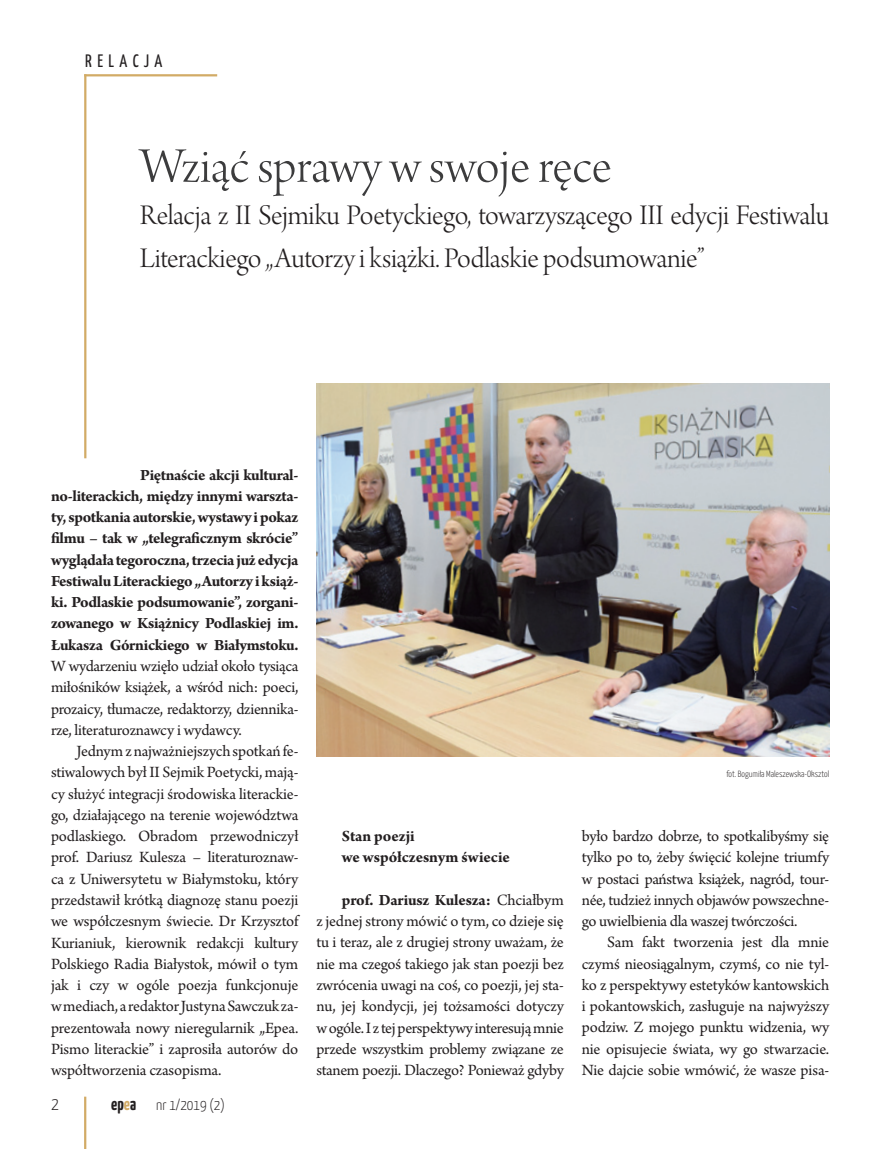
<style>
.page{position:relative;width:893px;height:1149px;background:#fff}
.page>*{position:absolute;margin:0;border:0;box-sizing:border-box;transform-origin:0 0}
.t1{font:52.5px "Arno Pro Light Display";color:#3c3c3d}
.t2{font:30px/42.5px "Arno Pro Light Display";letter-spacing:-.01em;color:#231f20}
.t3{font:18px "Yanone Kaffeesatz";letter-spacing:.3em;color:#231f20}
.t4{font:300 18px "Yanone Kaffeesatz";color:#231f20}
.t5{font:16.5px/21.3px "Arno Pro";letter-spacing:-.02em;color:#231f20;text-align:justify}
.t6{font:700 16.5px/21.3px "Arno Pro";letter-spacing:-.02em;color:#231f20;text-align:justify}
.t7{font:700 16.5px/21.3px "Arno Pro";color:#231f20}
.t8{font:300 15px "Yanone Kaffeesatz";color:#231f20}
.t9{font:300 9px "Yanone Kaffeesatz";color:#231f20}
.s1{font-weight:700;font-size:18px}
.s2{font-weight:700;font-size:18px;color:#d2ab66}
.s3{font-weight:700}
</style>
<div class="page">
<hr style="left:84px;top:1096px;width:2px;height:52px;background:#d2ab66">
<hr style="left:84px;top:74px;width:2px;height:384px;background:#d2ab66">
<hr style="left:84px;top:74px;width:133px;height:2px;background:#d2ab66">
<img style="left:317px;top:384px;width:512px;height:372px">
<p class="t3" style="left:85px;top:50px;width:79px">RELACJA</p>
<h1 class="t1" style="left:140px;top:137px;width:473px">Wziąć sprawy w swoje ręce</h1>
<h2 class="t2" style="left:140px;top:196px;width:691px">Relacja z II Sejmiku Poetyckiego, towarzyszącego III edycji Festiwalu<br>Literackiego „Autorzy i książki. Podlaskie podsumowanie”</h2>
<p class="t6" style="left:51px;top:464px;width:249px;text-indent:89px">Piętnaście akcji kultural&shy;no-literackich, między innymi warszta&shy;ty, spotkania autorskie, wystawy i pokaz filmu – tak w „telegraficznym skrócie” wyglądała tegoroczna, trzecia już edycja Festiwalu Literackiego „Autorzy i książ&shy;ki. Podlaskie podsumowanie”, zorgani&shy;zowanego w Książnicy Podlaskiej im.<br>Łukasza Górnickiego w Białymstoku.</p>
<p class="t5" style="left:51px;top:656px;width:249px">W wydarzeniu wzięło udział około tysiąca miłośników książek, a wśród nich: poeci, prozaicy, tłumacze, redaktorzy, dziennika&shy;rze, literaturoznawcy i wydawcy.</p>
<p class="t5" style="left:51px;top:741px;width:249px;text-indent:26px">Jednym z najważniejszych spotkań fe&shy;stiwalowych był II Sejmik Poetycki, mają&shy;cy służyć integracji środowiska literackie&shy;go, działającego na terenie województwa podlaskiego. Obradom przewodniczył prof. Dariusz Kulesza – literaturoznaw&shy;ca z Uniwersytetu w Białymstoku, który przedstawił krótką diagnozę stanu poezji we współczesnym świecie. Dr Krzysztof Kurianiuk, kierownik redakcji kultury Polskiego Radia Białystok, mówił o tym jak i czy w ogóle poezja funkcjonuje w mediach, a redaktor Justyna Sawczuk za&shy;prezentowała nowy nieregularnik „Epea.<br>Pismo literackie” i zaprosiła autorów do współtworzenia czasopisma.</p>
<p class="t4" style="left:51px;top:1092px;width:9px">2</p>
<p class="t8" style="left:111px;top:1095px;width:115px"><span class="s1">ep</span><span class="s2">e</span><span class="s1">a</span> nr 1/2019 (2)</p>
<p class="t7" style="left:342px;top:826px;width:169px">Stan poezji<br>we współczesnym świecie</p>
<p class="t5" style="left:316px;top:889px;width:249px;text-indent:26px"><span class="s3">prof. Dariusz Kulesza:</span> Chciałbym z jednej strony mówić o tym, co dzieje się tu i teraz, ale z drugiej strony uważam, że nie ma czegoś takiego jak stan poezji bez zwrócenia uwagi na coś, co poezji, jej sta&shy;nu, jej kondycji, jej tożsamości dotyczy w ogóle. I z tej perspektywy interesują mnie przede wszystkim problemy związane ze stanem poezji. Dlaczego? Ponieważ gdyby</p>
<p class="t9" style="left:726px;top:768px;width:104px">fot. Bogumiła Maleszewska-Oksztol</p>
<p class="t5" style="left:582px;top:826px;width:249px">było bardzo dobrze, to spotkalibyśmy się tylko po to, żeby święcić kolejne triumfy w postaci państwa książek, nagród, tour&shy;née, tudzież innych objawów powszechne&shy;go uwielbienia dla waszej twórczości.</p>
<p class="t5" style="left:582px;top:932px;width:249px;text-indent:26px">Sam fakt tworzenia jest dla mnie czymś nieosiągalnym, czymś, co nie tyl&shy;ko z perspektywy estetyków kantowskich i pokantowskich, zasługuje na najwyższy podziw. Z mojego punktu widzenia, wy nie opisujecie świata, wy go stwarzacie.<br>Nie dajcie sobie wmówić, że wasze pisa-</p>
</div>
